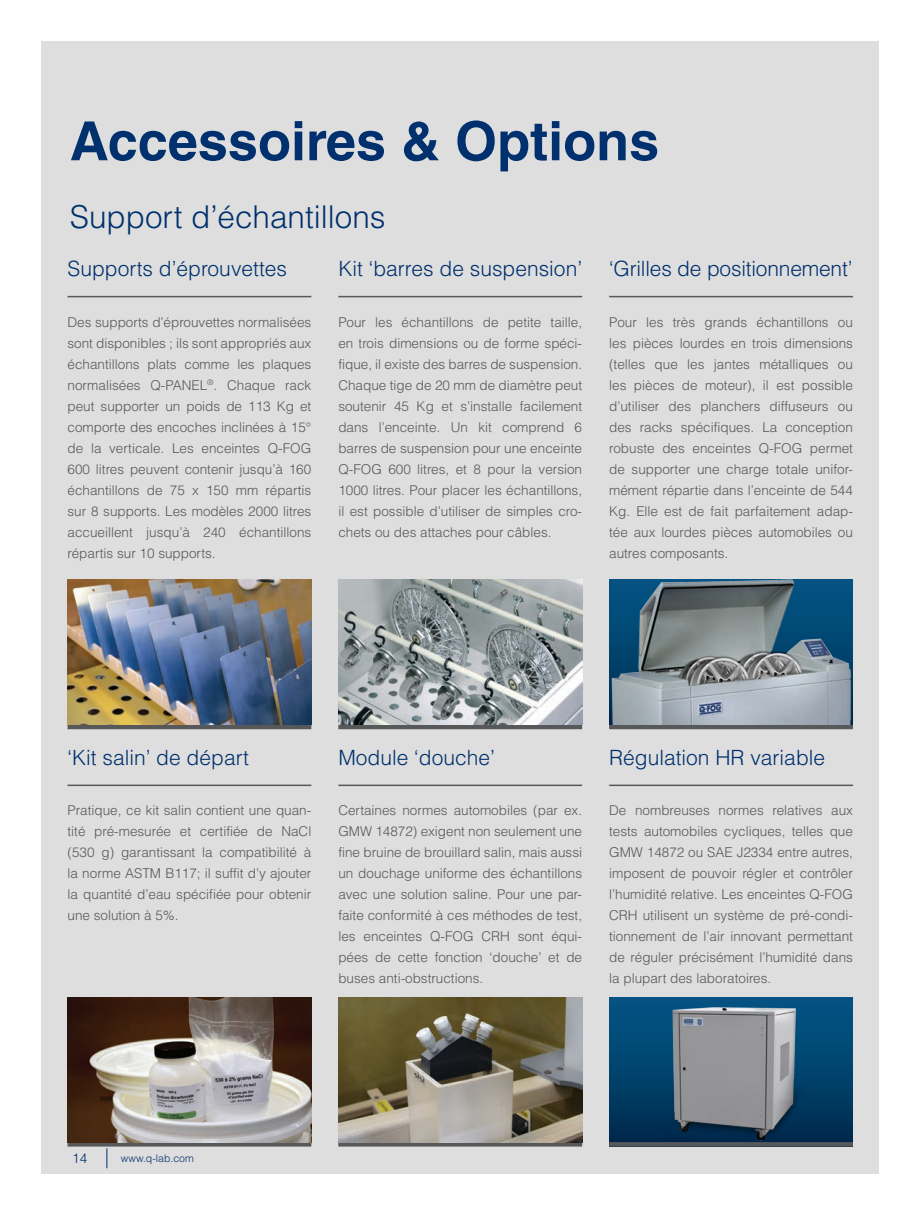
<style>
.page{position:relative;width:907px;height:1215px;background:#fff}
.page>*{position:absolute;margin:0;border:0;box-sizing:border-box;transform-origin:0 0}
.Section_Titles__Larg{font:700 54px "Helvetica LT Std";color:#00306d}
.Subtitles{font:300 31.5px "Helvetica LT Std";color:#00306d}
.Section_Titles__Medi{font:300 21px "Helvetica LT Std";color:#00306d}
.t1{font:300 13.5px/21px "Helvetica LT Std";color:#57585a;text-align:justify}
.t2{font:300 13.5px "Helvetica LT Std";color:#00306d}
.t3{font:300 10.5px "Helvetica LT Std";color:#00306d}
</style>
<div class="page">
<div style="left:41px;top:41px;width:838px;height:1133px;background:#dedede"></div>
<svg style="left:106px;top:1148px;width:1px;height:20px"></svg>
<hr style="left:68px;top:785px;width:243px;height:1px;background:#57585a">
<hr style="left:68px;top:296px;width:243px;height:1px;background:#57585a">
<hr style="left:338px;top:785px;width:244px;height:1px;background:#57585a">
<hr style="left:609px;top:785px;width:243px;height:1px;background:#57585a">
<hr style="left:338px;top:296px;width:244px;height:1px;background:#57585a">
<hr style="left:609px;top:296px;width:243px;height:1px;background:#57585a">
<div style="left:338px;top:1142px;width:244px;height:5px;background:#57585a"></div>
<div style="left:68px;top:1142px;width:243px;height:5px;background:#57585a"></div>
<hr style="left:338px;top:725px;width:244px;height:4px;background:#57585a">
<hr style="left:609px;top:725px;width:243px;height:4px;background:#57585a">
<hr style="left:68px;top:725px;width:243px;height:4px;background:#57585a">
<img style="left:610px;top:998px;width:242px;height:144px">
<img style="left:68px;top:580px;width:243px;height:145px">
<img style="left:338px;top:580px;width:244px;height:145px">
<img style="left:609px;top:580px;width:243px;height:145px">
<img style="left:338px;top:997px;width:244px;height:145px">
<img style="left:68px;top:997px;width:243px;height:145px">
<div style="left:609px;top:1142px;width:243px;height:5px;background:#57585a"></div>
<p class="Section_Titles__Larg" style="left:70px;top:108px;width:591px">Accessoires &amp; Options</p>
<p class="Subtitles" style="left:70px;top:197px;width:317px">Support d’échantillons</p>
<p class="Section_Titles__Medi" style="left:68px;top:256px;width:221px">Supports d’éprouvettes</p>
<p class="t1" style="left:67px;top:311px;width:245px">Des supports d’éprouvettes normalisées sont disponibles ; ils sont appropriés aux échantillons plats comme les plaques normalisées Q-PANEL<sup>®</sup>. Chaque rack peut supporter un poids de 113 Kg et comporte des encoches inclinées à 15° de la verticale. Les enceintes Q-FOG 600 litres peuvent contenir jusqu’à 160 échantillons de 75 x 150 mm répartis sur 8 supports. Les modèles 2000 litres accueillent jusqu’à 240 échantillons répartis sur 10 supports.</p>
<p class="Section_Titles__Medi" style="left:338px;top:256px;width:245px">Kit ‘barres de suspension’</p>
<p class="Section_Titles__Medi" style="left:609px;top:256px;width:245px">‘Grilles de positionnement’</p>
<p class="t1" style="left:338px;top:311px;width:245px">Pour les échantillons de petite taille, en trois dimensions ou de forme spéci&shy;fique, il existe des barres de suspension.<br>Chaque tige de 20 mm de diamètre peut soutenir 45 Kg et s’installe facilement dans l’enceinte. Un kit comprend 6 barres de suspension pour une enceinte Q-FOG 600 litres, et 8 pour la version 1000 litres. Pour placer les échantillons, il est possible d’utiliser de simples cro&shy;chets ou des attaches pour câbles.</p>
<p class="t1" style="left:609px;top:311px;width:245px">Pour les très grands échantillons ou les pièces lourdes en trois dimensions (telles que les jantes métalliques ou les pièces de moteur), il est possible d’utiliser des planchers diffuseurs ou des racks spécifiques. La conception robuste des enceintes Q-FOG permet de supporter une charge totale unifor&shy;mément répartie dans l’enceinte de 544<br>Kg. Elle est de fait parfaitement adap&shy;tée aux lourdes pièces automobiles ou autres composants.</p>
<p class="Section_Titles__Medi" style="left:68px;top:745px;width:183px">‘Kit salin’ de départ</p>
<p class="t1" style="left:68px;top:799px;width:245px">Pratique, ce kit salin contient une quan&shy;tité pré-mesurée et certifiée de NaCl (530 g) garantissant la compatibilité à la norme ASTM B117; il suffit d’y ajouter la quantité d’eau spécifiée pour obtenir une solution à 5%.</p>
<p class="Section_Titles__Medi" style="left:338px;top:745px;width:158px">Module ‘douche’</p>
<p class="Section_Titles__Medi" style="left:609px;top:745px;width:217px">Régulation HR variable</p>
<p class="t1" style="left:338px;top:800px;width:245px">Certaines normes automobiles (par ex.<br>GMW 14872) exigent non seulement une fine bruine de brouillard salin, mais aussi un douchage uniforme des échantillons avec une solution saline. Pour une par&shy;faite conformité à ces méthodes de test, les enceintes Q-FOG CRH sont équi&shy;pées de cette fonction ‘douche’ et de buses anti-obstructions.</p>
<p class="t1" style="left:609px;top:800px;width:245px">De nombreuses normes relatives aux tests automobiles cycliques, telles que GMW 14872 ou SAE J2334 entre autres, imposent de pouvoir régler et contrôler l’humidité relative. Les enceintes Q-FOG CRH utilisent un système de pré-condi&shy;tionnement de l’air innovant permettant de réguler précisément l’humidité dans la plupart des laboratoires.</p>
<p class="t2" style="left:72px;top:1150px;width:17px">14</p>
<p class="t3" style="left:121px;top:1152px;width:74px">www.q-lab.com</p>
</div>
